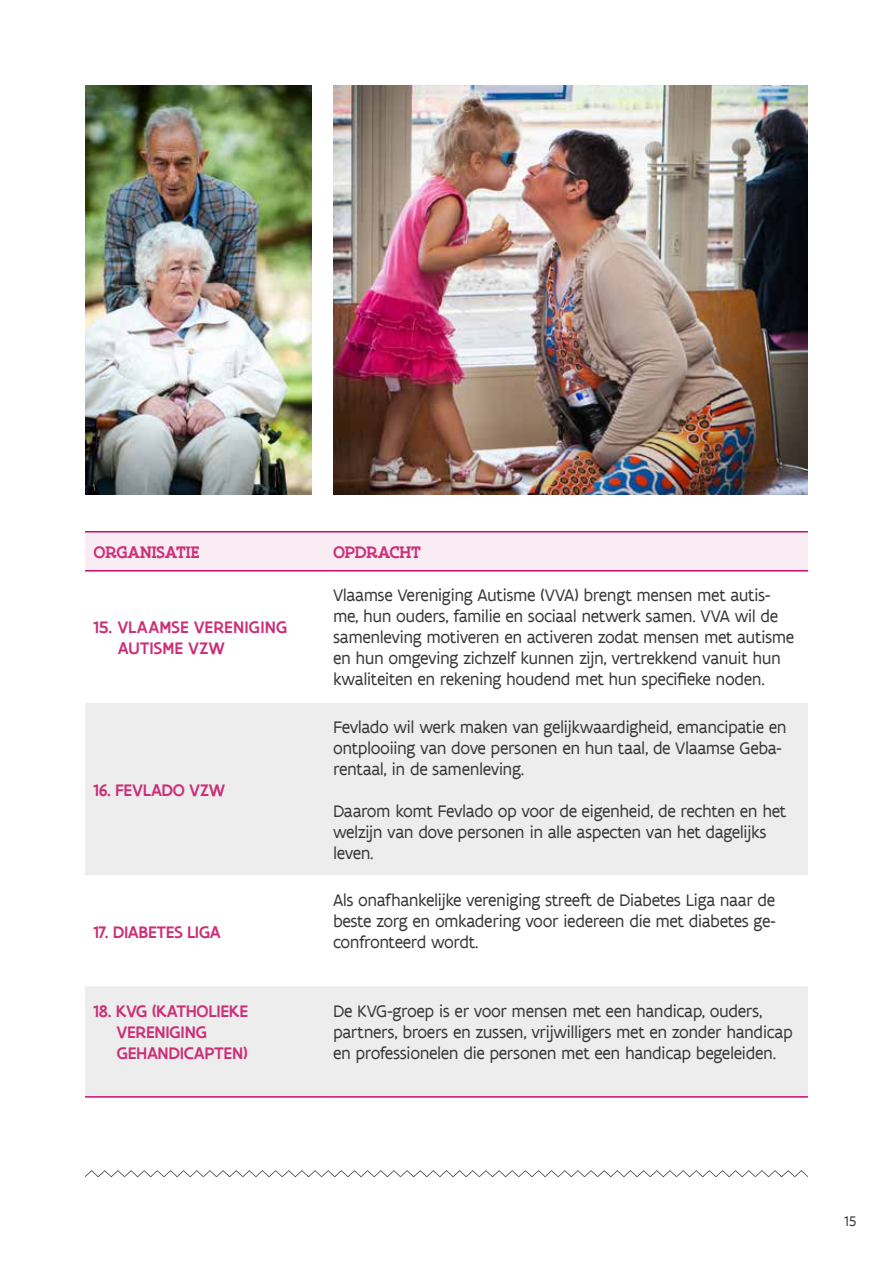
<style>
.page{position:relative;width:893px;height:1263px;background:#fff}
.page>*{position:absolute;margin:0;border:0;box-sizing:border-box;transform-origin:0 0}
.t1{font:18px/21px "Flanders Art Sans";letter-spacing:-.025em;color:#373636}
.t2{font:500 18px/21px "Flanders Art Sans";letter-spacing:-.015em;color:#cb2f78}
.t3{font:500 18px/21px "Flanders Art Sans";letter-spacing:.005em;color:#cb2f78}
.t4{font:500 18px "Flanders Art Serif";letter-spacing:-.015em;color:#cb2f78}
.t5{font:15px "Flanders Art Sans";color:#373636}
</style>
<div class="page">
<svg style="left:85px;top:1170px;width:723px;height:7px"></svg>
<div style="left:85px;top:532px;width:723px;height:38px;background:#f9ecf2"></div>
<svg style="left:85px;top:703px;width:723px;height:393px;fill:#ededed"></svg>
<hr style="left:85px;top:875px;width:248px;height:1px;background:#fff">
<hr style="left:333px;top:875px;width:475px;height:1px;background:#fff">
<hr style="left:85px;top:531px;width:248px;height:1px;background:#c70c6f">
<hr style="left:333px;top:531px;width:475px;height:1px;background:#c70c6f">
<hr style="left:85px;top:570px;width:248px;height:1px;background:#c70c6f">
<hr style="left:333px;top:570px;width:475px;height:1px;background:#c70c6f">
<hr style="left:85px;top:1096px;width:248px;height:2px;background:#c70c6f">
<hr style="left:333px;top:1096px;width:475px;height:2px;background:#c70c6f">
<img style="left:333px;top:86px;width:475px;height:409px">
<img style="left:85px;top:86px;width:227px;height:409px">
<p class="t4" style="left:94px;top:540px;width:108px">ORGANISATIE</p>
<p class="t4" style="left:333px;top:540px;width:89px">OPDRACHT</p>
<p class="t3" style="left:118px;top:617px;width:171px;text-indent:-24px">15. VLAAMSE VERENIGING<br>AUTISME VZW</p>
<p class="t2" style="left:94px;top:780px;width:133px">16. FEVLADO VZW</p>
<p class="t2" style="left:94px;top:922px;width:129px">17. DIABETES LIGA</p>
<p class="t1" style="left:333px;top:585px;width:463px">Vlaamse Vereniging Autisme (VVA) brengt mensen met autis&shy;me, hun ouders, familie en sociaal netwerk samen. VVA wil de samenleving motiveren en activeren zodat mensen met autisme en hun omgeving zichzelf kunnen zijn, vertrekkend vanuit hun kwaliteiten en rekening houdend met hun specifieke noden.</p>
<p class="t1" style="left:333px;top:717px;width:455px">Fevlado wil werk maken van gelijkwaardigheid, emancipatie en ontplooiing van dove personen en hun taal, de Vlaamse Geba&shy;rentaal, in de samenleving.</p>
<p class="t1" style="left:333px;top:801px;width:455px">Daarom komt Fevlado op voor de eigenheid, de rechten en het welzijn van dove personen in alle aspecten van het dagelijks leven.</p>
<p class="t1" style="left:333px;top:890px;width:444px;text-align:justify">Als onafhankelijke vereniging streeft de Diabetes Liga naar de beste zorg en omkadering voor iedereen die met diabetes ge&shy;confronteerd wordt.</p>
<p class="t2" style="left:117px;top:1001px;width:133px;text-indent:-23px">18. KVG (KATHOLIEKE<br>VERENIGING<br>GEHANDICAPTEN)</p>
<p class="t1" style="left:333px;top:1001px;width:461px">De KVG-groep is er voor mensen met een handicap, ouders, partners, broers en zussen, vrijwilligers met en zonder handicap en professionelen die personen met een handicap begeleiden.</p>
<p class="t5" style="left:845px;top:1212px;width:13px">15</p>
</div>
